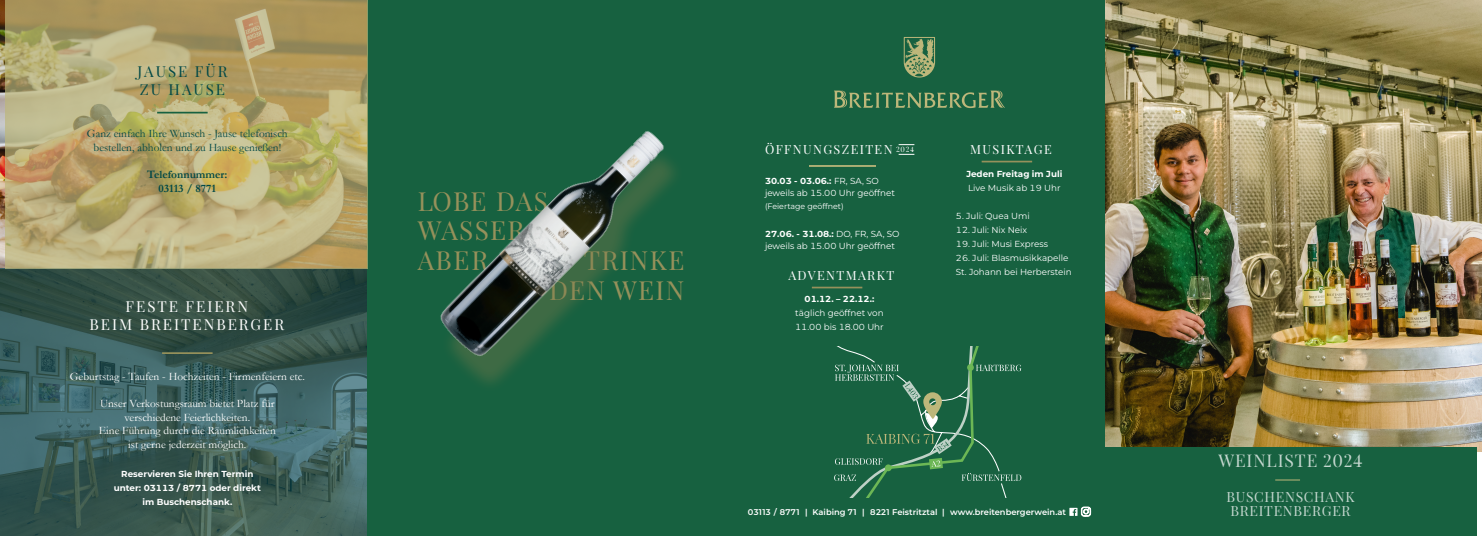
<style>
.page{position:relative;width:1484px;height:536px;background:#fff}
.page>*{position:absolute;margin:0;border:0;box-sizing:border-box;transform-origin:0 0}
.t1{font:26.25px/29.8px "Playfair Display";letter-spacing:.05em;color:#96915b;text-align:right}
.t2{font:17.5px "Playfair Display";letter-spacing:.05em;color:#fff}
.t3{font:15.14px "Playfair Display";letter-spacing:.13em;color:#fff}
.t4{font:15.14px "Playfair Display";letter-spacing:.13em;color:#004846}
.t5{font:14px/14px "Playfair Display";letter-spacing:.05em;color:#fff}
.t6{font:12.6px "Playfair Display";letter-spacing:.11em;color:#fff}
.t7{font:11.38px "Garamond";color:#fff}
.t8{font:11.38px "Garamond";color:#004846}
.t9{font:700 11.38px/13.7px "Garamond";color:#004846;text-align:center}
.t10{font:100 8.75px/14px "Montserrat";color:#fff}
.t11{font:700 8.75px "Montserrat";color:#fff}
.t12{font:600 8.31px "Montserrat";color:#fff}
.t13{font:100 7.88px "Montserrat";color:#fff}
.s1{font-weight:100}
</style>
<div class="page">
<img style="left:1104px;top:0;width:377px;height:451px">
<svg style="left:0;top:268px;width:367px;height:268px;background:#3a5b56"></svg>
<div style="left:367px;top:0;width:737px;height:536px;background:#176140"></div>
<svg style="left:6px;top:0;width:362px;height:268px;background:#b6a871"></svg>
<hr style="left:809px;top:165px;width:67px;height:2px;background:#bdb77a">
<svg style="left:1069px;top:507px;width:21px;height:9px"></svg>
<svg style="left:834px;top:91px;width:170px;height:17px"></svg>
<svg style="left:903px;top:37px;width:32px;height:41px"></svg>
<hr style="left:157px;top:112px;width:51px;height:1px;background:#176140">
<hr style="left:162px;top:352px;width:50px;height:2px;background:#96915b">
<img style="left:360px;top:37px;width:315px;height:406px">
<svg style="left:834px;top:346px;width:187px;height:152px"></svg>
<svg style="left:898px;top:154px;width:16px;height:1px"></svg>
<svg style="left:898px;top:144px;width:16px;height:1px"></svg>
<div style="left:1103px;top:448px;width:373px;height:88px;background:#176140"></div>
<svg style="left:1275px;top:479px;width:24px;height:1px"></svg>
<hr style="left:811px;top:287px;width:51px;height:1px;background:#96915b">
<hr style="left:981px;top:161px;width:51px;height:1px;background:#96915b">
<p class="t4" style="left:137px;top:62px;width:92px">JAUSE FÜR</p>
<p class="t4" style="left:140px;top:80px;width:87px">ZU HAUSE</p>
<p class="t8" style="left:87px;top:126px;width:202px">Ganz einfach Ihre Wunsch - Jause telefonisch</p>
<p class="t8" style="left:94px;top:140px;width:189px">bestellen, abholen und zu Hause genießen!</p>
<p class="t9" style="left:147px;top:168px;width:82px">Telefonnummer:<br>03113 / 8771</p>
<p class="t3" style="left:126px;top:297px;width:124px">FESTE FEIERN</p>
<p class="t3" style="left:90px;top:315px;width:196px">BEIM BREITENBERGER</p>
<p class="t7" style="left:70px;top:368px;width:236px">Geburtstag - Taufen - Hochzeiten - Firmenfeiern etc.</p>
<p class="t7" style="left:100px;top:395px;width:176px">Unser Verkostungsraum bietet Platz für</p>
<p class="t7" style="left:124px;top:409px;width:127px">verschiedene Feierlichkeiten.</p>
<p class="t7" style="left:99px;top:423px;width:178px">Eine Führung durch die Räumlichkeiten</p>
<p class="t7" style="left:128px;top:436px;width:120px">ist gerne jederzeit möglich.</p>
<p class="t11" style="left:121px;top:467px;width:134px">Reservieren Sie Ihren Termin</p>
<p class="t11" style="left:114px;top:481px;width:148px">unter: 03113 / 8771 oder direkt</p>
<p class="t11" style="left:142px;top:495px;width:91px">im Buschenschank.</p>
<p class="t1" style="left:418px;top:186px;width:132px">LOBE DAS</p>
<p class="t1" style="left:418px;top:215px;width:116px">WASSER,</p>
<p class="t1" style="left:418px;top:245px;width:72px">ABER</p>
<h1 class="t1" style="left:549px;top:245px;width:137px">TRINKE<br>DEN WEIN</h1>
<p class="t6" style="left:765px;top:141px;width:150px">ÖFFNUNGSZEITEN <sup>2024</sup></p>
<p class="t11" style="left:765px;top:175px;width:115px">30.03 - 03.06.: <span class="s1">FR, SA, SO</span></p>
<p class="t10" style="left:765px;top:186px;width:131px">jeweils ab 15.00 Uhr geöffnet</p>
<p class="t13" style="left:765px;top:200px;width:80px">(Feiertage geöffnet)</p>
<p class="t11" style="left:765px;top:228px;width:136px">27.06. - 31.08.: <span class="s1">DO, FR, SA, SO</span></p>
<p class="t10" style="left:765px;top:239px;width:131px">jeweils ab 15.00 Uhr geöffnet</p>
<p class="t6" style="left:788px;top:267px;width:107px">ADVENTMARKT</p>
<p class="t11" style="left:804px;top:293px;width:71px">01.12. – 22.12.:</p>
<p class="t10" style="left:795px;top:306px;width:90px">täglich geöffnet von<br>11.00 bis 18.00 Uhr</p>
<p class="t6" style="left:970px;top:141px;width:83px">MUSIKTAGE</p>
<p class="t11" style="left:966px;top:167px;width:97px">Jeden Freitag im Juli</p>
<p class="t10" style="left:968px;top:180px;width:94px">Live Musik ab 19 Uhr</p>
<p class="t10" style="left:955px;top:208px;width:75px">5. Juli: Quea Umi</p>
<p class="t10" style="left:955px;top:222px;width:73px">12. Juli: Nix Neix</p>
<p class="t10" style="left:955px;top:236px;width:94px">19. Juli: Musi Express</p>
<p class="t10" style="left:955px;top:250px;width:117px">26. Juli: Blasmusikkapelle<br>St. Johann bei Herberstein</p>
<p class="t12" style="left:748px;top:506px;width:319px">03113 / 8771 | Kaibing 71 | 8221 Feistritztal | www.breitenbergerwein.at</p>
<h2 class="t2" style="left:1218px;top:449px;width:146px">WEINLISTE 2024</h2>
<h3 class="t5" style="left:1226px;top:489px;width:130px">BUSCHENSCHANK<br>BREITENBERGER</h3>
</div>
